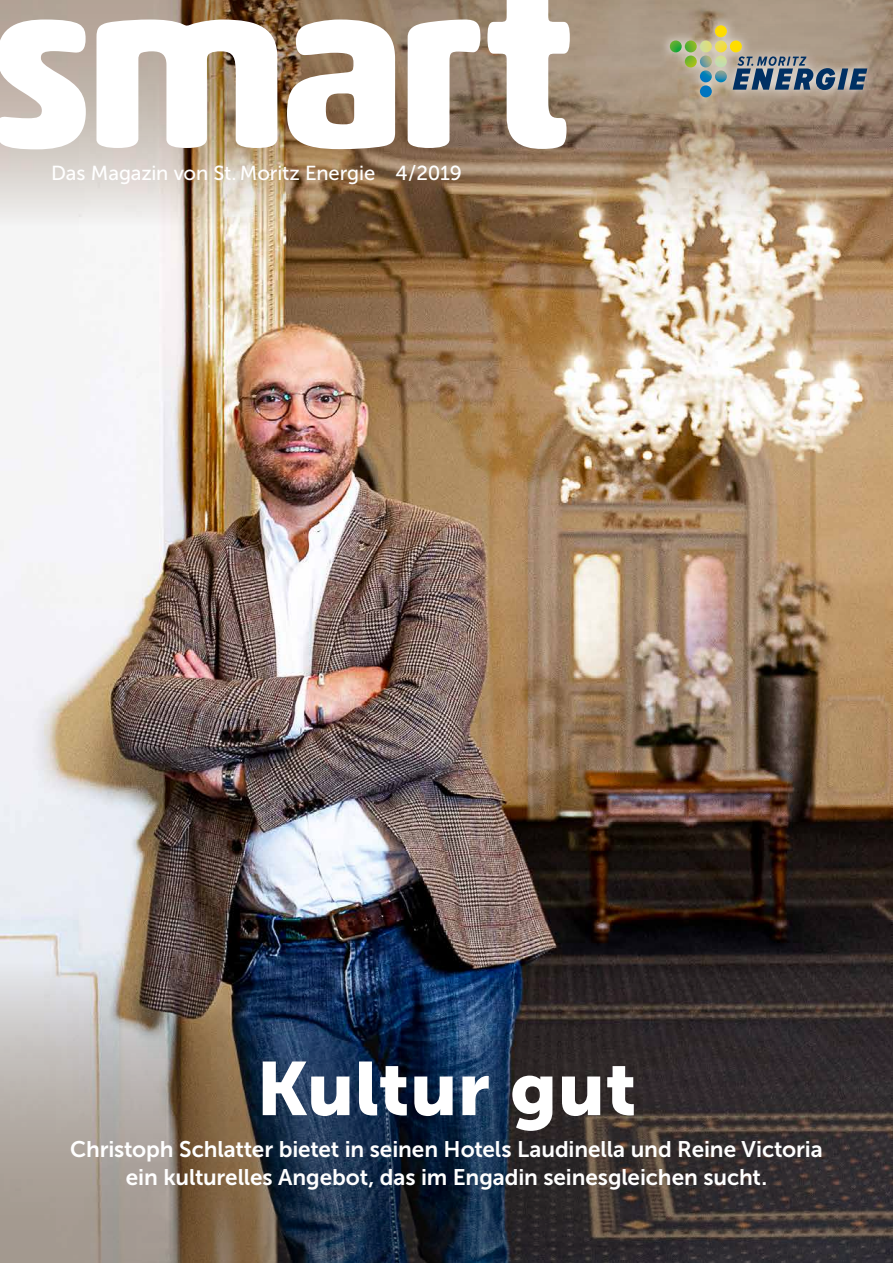
<style>
.page{position:relative;width:893px;height:1263px;background:#fff}
.page>*{position:absolute;margin:0;border:0;box-sizing:border-box;transform-origin:0 0}
.t1{font:75px "Museo Sans 900";letter-spacing:.005em;color:#fff}
.t2{font:22.5px/28.5px "Museo Sans 700";letter-spacing:-.005em;color:#fff;text-align:center}
.t3{font:20.25px "Museo Sans 500";letter-spacing:-.005em;color:#fff}
</style>
<div class="page">
<img style="left:0;top:226px;width:893px;height:736px">
<img style="left:0;top:962px;width:893px;height:301px">
<svg style="left:0;top:0;width:893px;height:226px;background:#ad9781"></svg>
<svg style="left:0;top:0;width:570px;height:149px"></svg>
<svg style="left:658px;top:14px;width:220px;height:94px;background:#a79480"></svg>
<svg style="left:670px;top:25px;width:197px;height:72px;background:#999789"></svg>
<p class="t3" style="left:51px;top:162px;width:412px">Das Magazin von St. Moritz Energie 4 / 2019</p>
<h1 class="t1" style="left:256px;top:1046px;width:382px">Kultur gut</h1>
<p class="t2" style="left:70px;top:1135px;width:754px">Christoph Schlatter bietet in seinen Hotels Laudinella und Reine Victoria ein kulturelles Angebot, das im Engadin seinesgleichen sucht.</p>
</div>
